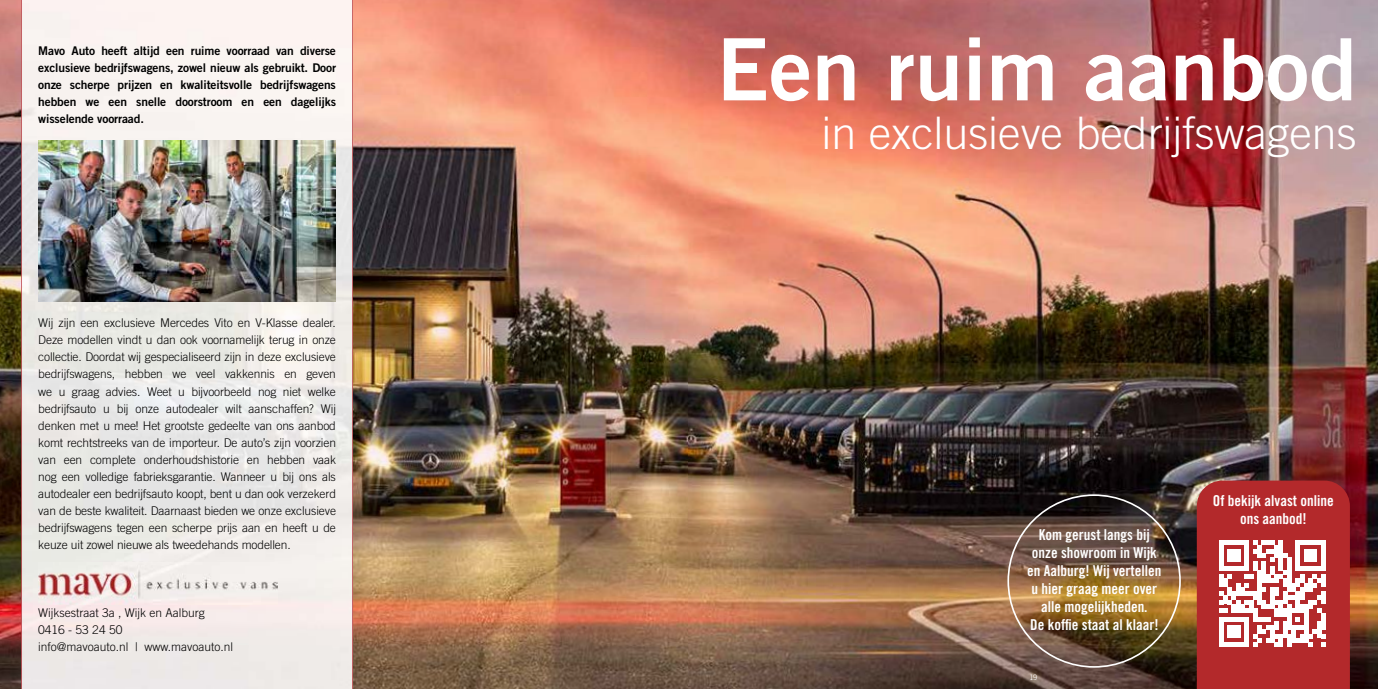
<style>
.page{position:relative;width:1378px;height:689px;background:#fff}
.page>*{position:absolute;margin:0;border:0;box-sizing:border-box;transform-origin:0 0}
.t1{font:85.95px "Trade Gothic LT Std Bd 2";color:#fff}
.t2{font:300 44.85px "Trade Gothic LT Std";color:#fff}
.t3{font:15px/18px "Trade Gothic LT Std Bd Cn 20";color:#fff;text-align:center}
.t4{font:300 12px/17px "Trade Gothic LT Std";color:#000}
.t5{font:12px/17px "Trade Gothic LT Std Bd 2";letter-spacing:-.01em;color:#000;text-align:justify}
.t6{font:300 7.5px "Trade Gothic LT Std";color:#fff}
</style>
<div class="page">
<img style="left:0;top:0;width:1378px;height:689px">
<img style="left:21px;top:0;width:332px;height:689px">
<img style="left:38px;top:563px;width:239px;height:42px">
<img style="left:38px;top:140px;width:298px;height:162px">
<svg style="left:1197px;top:480px;width:153px;height:209px"></svg>
<p class="t5" style="left:38px;top:42px;width:299px">Mavo Auto heeft altijd een ruime voorraad van diverse exclusieve bedrijfswagens, zowel nieuw als gebruikt. Door onze scherpe prijzen en kwaliteitsvolle bedrijfswagens hebben we een snelle doorstroom en een dagelijks wisselende voorraad.</p>
<p class="t4" style="left:38px;top:314px;width:299px;text-align:justify">Wij zijn een exclusieve Mercedes Vito en V-Klasse dealer.<br>Deze modellen vindt u dan ook voornamelijk terug in onze collectie. Doordat wij gespecialiseerd zijn in deze exclusieve bedrijfswagens, hebben we veel vakkennis en geven we u graag advies. Weet u bijvoorbeeld nog niet welke bedrijfsauto u bij onze autodealer wilt aanschaffen? Wij denken met u mee! Het grootste gedeelte van ons aanbod komt rechtstreeks van de importeur. De auto’s zijn voorzien van een complete onderhoudshistorie en hebben vaak nog een volledige fabrieksgarantie. Wanneer u bij ons als autodealer een bedrijfsauto koopt, bent u dan ook verzekerd van de beste kwaliteit. Daarnaast bieden we onze exclusieve bedrijfswagens tegen een scherpe prijs aan en heeft u de keuze uit zowel nieuwe als tweedehands modellen.</p>
<p class="t4" style="left:38px;top:604px;width:196px">Wijksestraat 3a , Wijk en Aalburg<br>0416 - 53 24 50<br>info@mavoauto.nl | www.mavoauto.nl</p>
<h1 class="t1" style="left:716px;top:16px;width:641px">Een ruim aanbod</h1>
<h2 class="t2" style="left:821px;top:107px;width:537px">in exclusieve bedrijfswagens</h2>
<p class="t3" style="left:1027px;top:525px;width:136px">Kom gerust langs bij onze showroom in Wijk en Aalburg! Wij vertellen u hier graag meer over alle mogelijkheden.<br>De koffie staat al klaar!</p>
<p class="t6" style="left:1029px;top:672px;width:9px">19</p>
<p class="t3" style="left:1213px;top:491px;width:122px">Of bekijk alvast online ons aanbod!</p>
</div>
